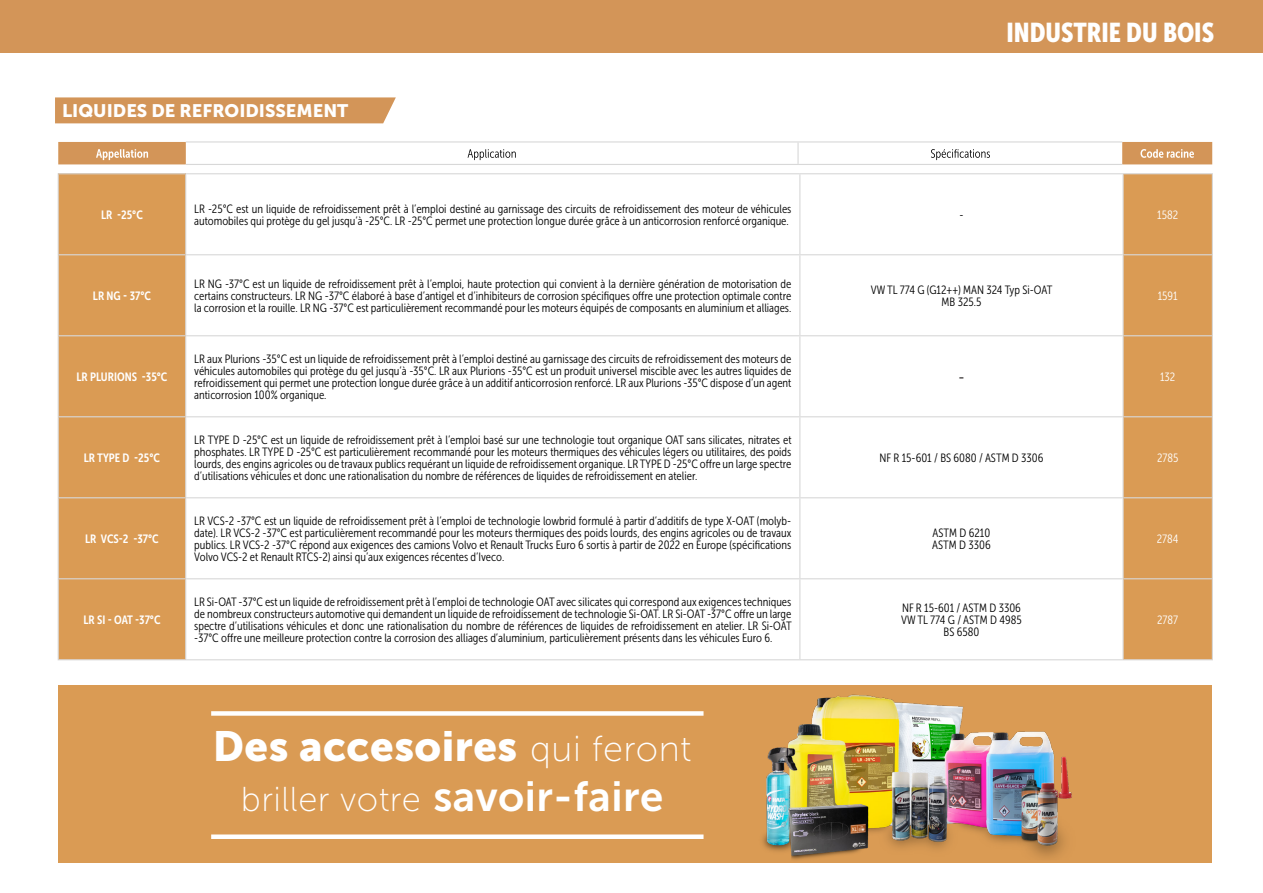
<style>
.page{position:relative;width:1263px;height:893px;background:#fff}
.page>*{position:absolute;margin:0;border:0;box-sizing:border-box;transform-origin:0 0}
.t1{font:42px "Museo Sans 900";letter-spacing:.01em;color:#fff}
.t2{font:34.5px "Museo Sans 100";letter-spacing:.015em;color:#fff}
.t3{font:27px "Museo Sans Cond 900";color:#fff}
.t4{font:18px "Museo Sans 900";color:#fff}
.t5{font:18px "Museo Sans Cond 300";color:#231f20}
.t6{font:12px/12px "Museo Sans Cond 300";color:#000;text-align:justify}
.t7{font:12px "Museo Sans Cond 700";color:#fff}
.t8{font:12px "Museo Sans Cond 300";color:#fff}
.s1{font-family:"Museo Sans 100";font-size:36px}
.s2{font-family:"Museo Sans 700";font-size:42px}
</style>
<div class="page">
<div style="left:0;top:0;width:1263px;height:53px;background:#d39558"></div>
<div style="left:58px;top:686px;width:1154px;height:177px;background:#da9b54"></div>
<div style="left:211px;top:834px;width:492px;height:5px;background:#fff"></div>
<div style="left:211px;top:711px;width:492px;height:5px;background:#fff"></div>
<div style="left:55px;top:97px;width:341px;height:26px;background:#d39558"></div>
<img style="left:726px;top:643px;width:401px;height:217px">
<hr style="left:186px;top:141px;width:612px;height:2px;background:#d8d8d8">
<hr style="left:798px;top:141px;width:324px;height:2px;background:#d8d8d8">
<hr style="left:186px;top:164px;width:612px;height:1px;background:#d8d8d8">
<hr style="left:798px;top:164px;width:324px;height:1px;background:#d8d8d8">
<svg style="left:58px;top:142px;width:1154px;height:22px"></svg>
<div style="left:58px;top:174px;width:128px;height:81px;background:#da9b54"></div>
<div style="left:1124px;top:174px;width:88px;height:485px;background:#da9b54"></div>
<div style="left:59px;top:255px;width:126px;height:404px;background:#da9b54"></div>
<hr style="left:58px;top:173px;width:128px;height:1px;background:#d8d8d8">
<hr style="left:186px;top:173px;width:614px;height:1px;background:#d8d8d8">
<hr style="left:800px;top:173px;width:323px;height:1px;background:#d8d8d8">
<hr style="left:1123px;top:173px;width:90px;height:1px;background:#d8d8d8">
<hr style="left:186px;top:254px;width:614px;height:1px;background:#d8d8d8">
<hr style="left:800px;top:254px;width:323px;height:1px;background:#d8d8d8">
<hr style="left:1123px;top:254px;width:90px;height:1px;background:#d8d8d8">
<hr style="left:186px;top:335px;width:614px;height:1px;background:#d8d8d8">
<hr style="left:800px;top:335px;width:323px;height:1px;background:#d8d8d8">
<hr style="left:1123px;top:335px;width:90px;height:1px;background:#d8d8d8">
<hr style="left:186px;top:416px;width:614px;height:1px;background:#d8d8d8">
<hr style="left:800px;top:416px;width:323px;height:1px;background:#d8d8d8">
<hr style="left:1123px;top:416px;width:90px;height:1px;background:#d8d8d8">
<hr style="left:186px;top:497px;width:614px;height:1px;background:#d8d8d8">
<hr style="left:800px;top:497px;width:323px;height:1px;background:#d8d8d8">
<hr style="left:1123px;top:497px;width:90px;height:1px;background:#d8d8d8">
<hr style="left:186px;top:578px;width:614px;height:1px;background:#d8d8d8">
<hr style="left:800px;top:578px;width:323px;height:1px;background:#d8d8d8">
<hr style="left:1123px;top:578px;width:90px;height:1px;background:#d8d8d8">
<hr style="left:186px;top:659px;width:614px;height:1px;background:#d8d8d8">
<hr style="left:800px;top:659px;width:323px;height:1px;background:#d8d8d8">
<hr style="left:1123px;top:659px;width:90px;height:1px;background:#d8d8d8">
<hr style="left:58px;top:174px;width:1px;height:80px;background:#d8d8d8">
<hr style="left:185px;top:174px;width:1px;height:80px;background:#d8d8d8">
<hr style="left:799px;top:174px;width:1px;height:80px;background:#d8d8d8">
<hr style="left:1122px;top:174px;width:2px;height:80px;background:#d8d8d8">
<hr style="left:1212px;top:174px;width:1px;height:80px;background:#d8d8d8">
<hr style="left:185px;top:255px;width:1px;height:80px;background:#d8d8d8">
<hr style="left:799px;top:255px;width:1px;height:80px;background:#d8d8d8">
<hr style="left:1122px;top:255px;width:2px;height:80px;background:#d8d8d8">
<hr style="left:1212px;top:255px;width:1px;height:80px;background:#d8d8d8">
<hr style="left:185px;top:336px;width:1px;height:80px;background:#d8d8d8">
<hr style="left:799px;top:336px;width:1px;height:80px;background:#d8d8d8">
<hr style="left:1122px;top:336px;width:2px;height:80px;background:#d8d8d8">
<hr style="left:1212px;top:336px;width:1px;height:80px;background:#d8d8d8">
<hr style="left:185px;top:417px;width:1px;height:80px;background:#d8d8d8">
<hr style="left:799px;top:417px;width:1px;height:80px;background:#d8d8d8">
<hr style="left:1122px;top:417px;width:2px;height:80px;background:#d8d8d8">
<hr style="left:1212px;top:417px;width:1px;height:80px;background:#d8d8d8">
<hr style="left:185px;top:498px;width:1px;height:80px;background:#d8d8d8">
<hr style="left:799px;top:498px;width:1px;height:80px;background:#d8d8d8">
<hr style="left:1122px;top:498px;width:2px;height:80px;background:#d8d8d8">
<hr style="left:1212px;top:498px;width:1px;height:80px;background:#d8d8d8">
<hr style="left:185px;top:579px;width:1px;height:80px;background:#d8d8d8">
<hr style="left:799px;top:579px;width:1px;height:80px;background:#d8d8d8">
<hr style="left:1122px;top:579px;width:2px;height:80px;background:#d8d8d8">
<hr style="left:1212px;top:579px;width:1px;height:80px;background:#d8d8d8">
<hr style="left:58px;top:255px;width:1px;height:80px;background:#d8d8d8">
<hr style="left:58px;top:336px;width:1px;height:80px;background:#d8d8d8">
<hr style="left:58px;top:417px;width:1px;height:80px;background:#d8d8d8">
<hr style="left:58px;top:498px;width:1px;height:80px;background:#d8d8d8">
<hr style="left:58px;top:579px;width:1px;height:80px;background:#d8d8d8">
<hr style="left:58px;top:254px;width:128px;height:1px;background:#d8d8d8">
<hr style="left:58px;top:335px;width:128px;height:1px;background:#d8d8d8">
<hr style="left:58px;top:416px;width:128px;height:1px;background:#d8d8d8">
<hr style="left:58px;top:497px;width:128px;height:1px;background:#d8d8d8">
<hr style="left:58px;top:578px;width:128px;height:1px;background:#d8d8d8">
<hr style="left:58px;top:659px;width:128px;height:1px;background:#d8d8d8">
<p class="t4" style="left:62px;top:101px;width:288px">LIQUIDES DE REFROIDISSEMENT</p>
<p class="t3" style="left:1006px;top:17px;width:209px">INDUSTRIE DU BOIS</p>
<p class="t7" style="left:101px;top:208px;width:43px">LR -25°C</p>
<p class="t6" style="left:194px;top:203px;width:599px">LR -25°C est un liquide de refroidissement prêt à l’emploi destiné au garnissage des circuits de refroidissement des moteur de véhicules automobiles qui protège du gel jusqu’à -25°C. LR -25°C permet une protection longue durée grâce à un anticorrosion renforcé organique.</p>
<p class="t6" style="left:959px;top:209px;width:6px">-</p>
<p class="t8" style="left:1157px;top:208px;width:22px">1582</p>
<p class="t7" style="left:93px;top:289px;width:60px">LR NG - 37°C</p>
<p class="t6" style="left:194px;top:278px;width:599px">LR NG -37°C est un liquide de refroidissement prêt à l’emploi, haute protection qui convient à la dernière génération de motorisation de certains constructeurs. LR NG -37°C élaboré à base d’antigel et d’inhibiteurs de corrosion spécifiques offre une protection optimale contre la corrosion et la rouille. LR NG -37°C est particulièrement recommandé pour les moteurs équipés de composants en aluminium et alliages.</p>
<p class="t6" style="left:871px;top:284px;width:183px">VW TL 774 G (G12++) MAN 324 Typ Si-OAT</p>
<p class="t6" style="left:942px;top:296px;width:41px">MB 325.5</p>
<p class="t8" style="left:1158px;top:289px;width:22px">1591</p>
<p class="t7" style="left:76px;top:370px;width:92px">LR PLURIONS -35°C</p>
<p class="t6" style="left:194px;top:353px;width:599px">LR aux Plurions -35°C est un liquide de refroidissement prêt à l’emploi destiné au garnissage des circuits de refroidissement des moteurs de véhicules automobiles qui protège du gel jusqu’à -35°C. LR aux Plurions -35°C est un produit universel miscible avec les autres liquides de refroidissement qui permet une protection longue durée grâce à un additif anticorrosion renforcé. LR aux Plurions -35°C dispose d’un agent anticorrosion 100% organique.</p>
<p class="t5" style="left:958px;top:367px;width:8px">-</p>
<p class="t8" style="left:1160px;top:370px;width:17px">132</p>
<p class="t7" style="left:84px;top:451px;width:78px">LR TYPE D -25°C</p>
<p class="t6" style="left:194px;top:434px;width:599px">LR TYPE D -25°C est un liquide de refroidissement prêt à l’emploi basé sur une technologie tout organique OAT sans silicates, nitrates et phosphates. LR TYPE D -25°C est particulièrement recommandé pour les moteurs thermiques des véhicules légers ou utilitaires, des poids lourds, des engins agricoles ou de travaux publics requérant un liquide de refroidissement organique. LR TYPE D -25°C offre un large spectre d’utilisations véhicules et donc une rationalisation du nombre de références de liquides de refroidissement en atelier.</p>
<p class="t6" style="left:879px;top:452px;width:165px">NF R 15-601 / BS 6080 / ASTM D 3306</p>
<p class="t8" style="left:1157px;top:451px;width:23px">2785</p>
<p class="t7" style="left:85px;top:532px;width:75px">LR VCS-2 -37°C</p>
<p class="t6" style="left:194px;top:515px;width:599px">LR VCS-2 -37°C est un liquide de refroidissement prêt à l’emploi de technologie lowbrid formulé à partir d’additifs de type X-OAT (molyb&shy;date). LR VCS-2 -37°C est particulièrement recommandé pour les moteurs thermiques des poids lourds, des engins agricoles ou de travaux publics. LR VCS-2 -37°C répond aux exigences des camions Volvo et Renault Trucks Euro 6 sortis à partir de 2022 en Europe (spécifications Volvo VCS-2 et Renault RTCS-2) ainsi qu’aux exigences récentes d’Iveco.</p>
<p class="t6" style="left:933px;top:527px;width:59px">ASTM D 6210</p>
<p class="t6" style="left:932px;top:539px;width:60px">ASTM D 3306</p>
<p class="t8" style="left:1157px;top:532px;width:23px">2784</p>
<p class="t7" style="left:83px;top:613px;width:79px">LR SI - OAT -37°C</p>
<p class="t6" style="left:194px;top:596px;width:599px">LR Si-OAT -37°C est un liquide de refroidissement prêt à l’emploi de technologie OAT avec silicates qui correspond aux exigences techniques de nombreux constructeurs automotive qui demandent un liquide de refroidissement de technologie Si-OAT. LR Si-OAT -37°C offre un large spectre d’utilisations véhicules et donc une rationalisation du nombre de références de liquides de refroidissement en atelier. LR Si-OAT -37°C offre une meilleure protection contre la corrosion des alliages d’aluminium, particulièrement présents dans les véhicules Euro 6.</p>
<p class="t6" style="left:902px;top:602px;width:120px">NF R 15-601 / ASTM D 3306</p>
<p class="t6" style="left:901px;top:614px;width:122px">VW TL 774 G / ASTM D 4985</p>
<p class="t6" style="left:943px;top:626px;width:37px">BS 6580</p>
<p class="t8" style="left:1157px;top:613px;width:23px">2787</p>
<p class="t1" style="left:213px;top:723px;width:480px">Des accesoires <span class="s1">qui feront</span></p>
<p class="t2" style="left:241px;top:781px;width:424px">briller votre <span class="s2">savoir-faire</span></p>
</div>
